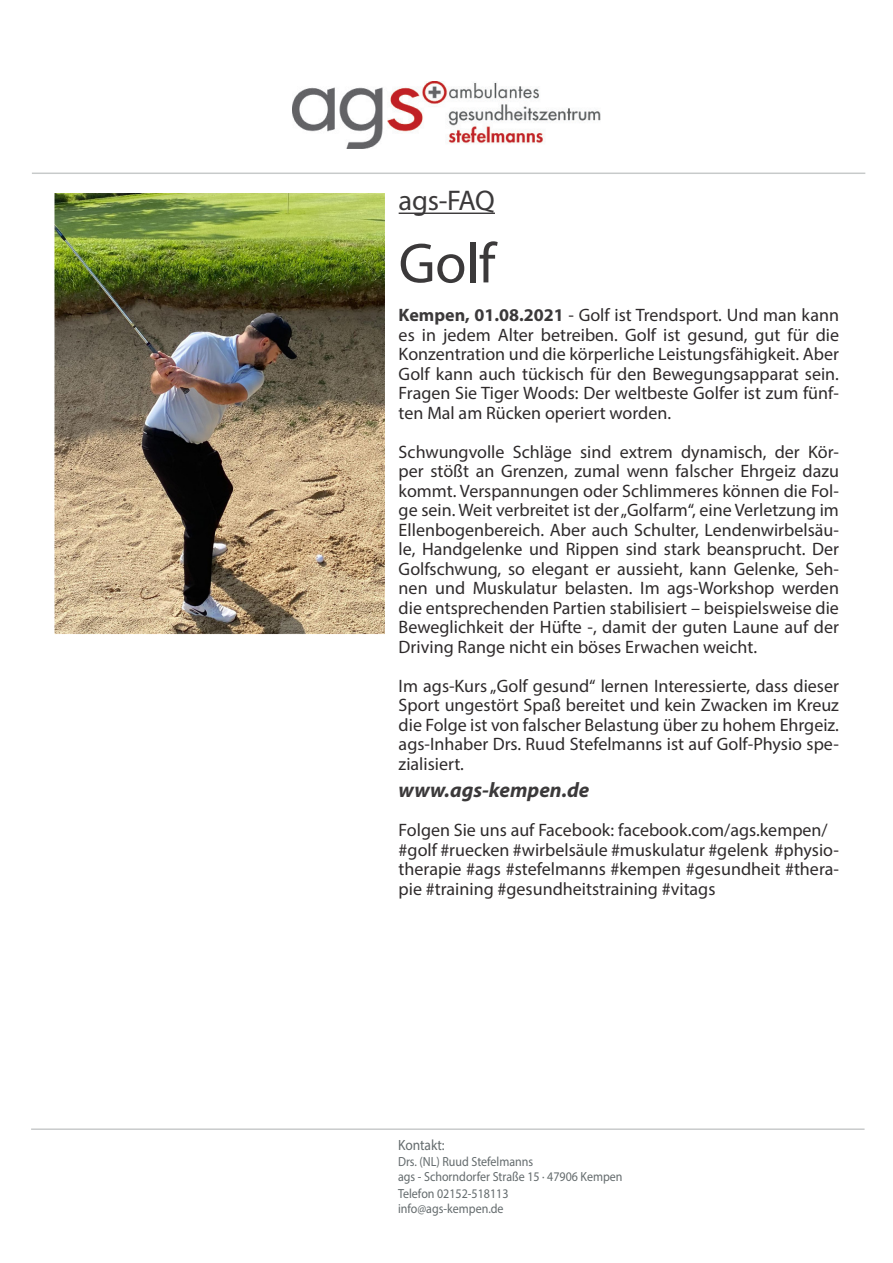
<style>
.page{position:relative;width:893px;height:1263px;background:#fff}
.page>*{position:absolute;margin:0;border:0;box-sizing:border-box;transform-origin:0 0}
.t1{font:57px "Myriad Pro";color:#312f30}
.t2{font:28.5px "Myriad Pro";letter-spacing:-.02em;color:#312f30}
.t3{font:italic 700 21px "Myriad Pro";color:#312f30}
.t4{font:18px/19.5px "Myriad Pro";color:#231f20;text-align:justify}
.t5{font:14.85px "Myriad Pro";color:#646b6d;scale:.91 1}
.t6{font:13.2px/15px "Myriad Pro";color:#646b6d;scale:.91 1}
.s1{font-weight:700;color:#312f30}
</style>
<div class="page">
<hr style="left:32px;top:173px;width:833px;height:1px;background:#646b6d">
<hr style="left:31px;top:1128px;width:834px;height:2px;background:#646b6d">
<hr style="left:399px;top:213px;width:96px;height:1px;background:#312f30">
<img style="left:293px;top:81px;width:307px;height:68px">
<img style="left:54px;top:194px;width:330px;height:440px">
<h2 class="t2" style="left:399px;top:183px;width:98px">ags-FAQ</h2>
<h1 class="t1" style="left:399px;top:228px;width:98px">Golf</h1>
<p class="t4" style="left:399px;top:305px;width:442px"><span class="s1">Kempen, 01.08.2021</span> - Golf ist Trendsport. Und man kann es in jedem Alter betreiben. Golf ist gesund, gut für die Konzentration und die körperliche Leistungsfähigkeit. Aber Golf kann auch tückisch für den Bewegungsapparat sein.<br>Fragen Sie Tiger Woods: Der weltbeste Golfer ist zum fünf&shy;ten Mal am Rücken operiert worden.</p>
<p class="t4" style="left:399px;top:442px;width:442px">Schwungvolle Schläge sind extrem dynamisch, der Kör&shy;per stößt an Grenzen, zumal wenn falscher Ehrgeiz dazu kommt. Verspannungen oder Schlimmeres können die Fol&shy;ge sein. Weit verbreitet ist der „Golfarm“, eine Verletzung im Ellenbogenbereich. Aber auch Schulter, Lendenwirbelsäu&shy;le, Handgelenke und Rippen sind stark beansprucht. Der Golfschwung, so elegant er aussieht, kann Gelenke, Seh&shy;nen und Muskulatur belasten. Im ags-Workshop werden die entsprechenden Partien stabilisiert – beispielsweise die Beweglichkeit der Hüfte -, damit der guten Laune auf der Driving Range nicht ein böses Erwachen weicht.</p>
<p class="t4" style="left:399px;top:676px;width:442px">Im ags-Kurs „Golf gesund“ lernen Interessierte, dass dieser Sport ungestört Spaß bereitet und kein Zwacken im Kreuz die Folge ist von falscher Belastung über zu hohem Ehrgeiz. ags-Inhaber Drs. Ruud Stefelmanns ist auf Golf-Physio spe&shy;zialisiert.</p>
<p class="t3" style="left:399px;top:776px;width:192px">www.ags-kempen.de</p>
<p class="t4" style="left:399px;top:820px;width:442px;text-align:left">Folgen Sie uns auf Facebook: facebook.com/ags.kempen/ #golf #ruecken #wirbelsäule #muskulatur #gelenk #physio&shy;therapie #ags #stefelmanns #kempen #gesundheit #thera&shy;pie #training #gesundheitstraining #vitags</p>
<p class="t5" style="left:398px;top:1136px;width:53px">Kontakt:</p>
<p class="t6" style="left:398px;top:1154px;width:150px">Drs. (NL) Ruud Stefelmanns</p>
<p class="t6" style="left:398px;top:1169px;width:248px">ags - Schorndorfer Straße 15 ∙ 47906 Kempen</p>
<p class="t6" style="left:398px;top:1186px;width:123px">Telefon 02152-518113 info@ags-kempen.de</p>
</div>
